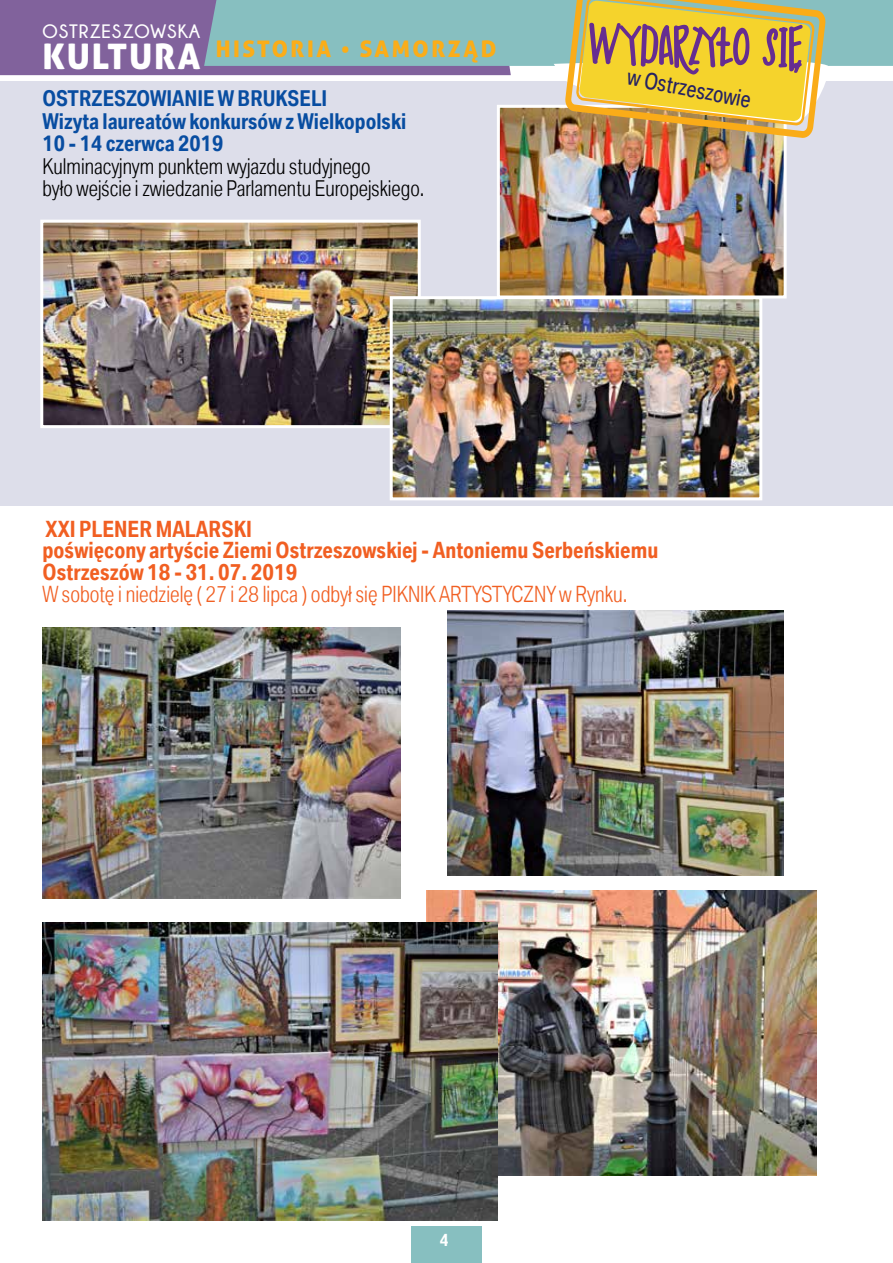
<style>
.page{position:relative;width:893px;height:1263px;background:#fff}
.page>*{position:absolute;margin:0;border:0;box-sizing:border-box;transform-origin:0 0}
.t1{font:22.8px "Aller Display";letter-spacing:.11em;color:#fbad18}
.t2{font:condensed 22.05px "BMW Type";color:#262262}
.t3{font:300 condensed 21.6px/21.6px "BMW Type";color:#f15f22}
.t4{font:300 condensed 21.6px "BMW Type";color:#f15f22}
.t5{font:300 condensed 21px/22.5px "BMW Type";color:#000}
.t6{font:300 condensed 21px/22.5px "BMW Type";color:#084da1}
.t7{font:700 19.35px "Champagne&Limousines";letter-spacing:.045em;color:#fff}
.t8{font:300 condensed 16.5px "BMW Type";color:#fff}
.s1{font-size:35.25px;color:#fff}
.s2{font-family:"Bienvenue"}
</style>
<div class="page">
<div style="left:0;top:0;width:511px;height:75px;background:#81629c"></div>
<div style="left:204px;top:0;width:689px;height:66px;background:#87bfc0"></div>
<div style="left:0;top:81px;width:893px;height:425px;background:#dddeea"></div>
<img style="left:501px;top:109px;width:282px;height:185px">
<div style="left:497px;top:105px;width:290px;height:193px;border:3px solid #fff"></div>
<img style="left:44px;top:224px;width:373px;height:200px">
<div style="left:40px;top:220px;width:381px;height:208px;border:3px solid #fff"></div>
<img style="left:394px;top:300px;width:364px;height:196px">
<div style="left:390px;top:296px;width:372px;height:204px;border:3px solid #fff"></div>
<img style="left:427px;top:890px;width:389px;height:285px">
<img style="left:448px;top:611px;width:336px;height:265px">
<img style="left:43px;top:923px;width:454px;height:297px">
<img style="left:43px;top:628px;width:358px;height:270px">
<img style="left:554px;top:0;width:275px;height:147px">
<div style="left:411px;top:1226px;width:71px;height:37px;background:#87bfc0"></div>
<p class="t7" style="left:43px;top:21px;width:159px">OSTRZESZOWSKA</p>
<p class="t1" style="left:43px;top:35px;width:455px"><span class="s1">KULTURA</span> HISTORIA <span class="s2">•</span> SAMORZĄD</p>
<p class="t6" style="left:43px;top:87px;width:365px">Ostrzeszowianie w Brukseli<br>Wizyta laureatów konkursów z Wielkopolski<br>10 - 14 czerwca 2019</p>
<p class="t5" style="left:43px;top:154px;width:383px">Kulminacyjnym punktem wyjazdu studyjnego<br>było wejście i zwiedzanie Parlamentu Europejskiego.</p>
<p class="t2" style="left:631px;top:62px;width:127px;rotate:11deg">w Ostrzeszowie</p>
<p class="t3" style="left:43px;top:517px;width:617px">XXI Plener Malarski<br>poświęcony artyście Ziemi Ostrzeszowskiej - Antoniemu Serbeńskiemu<br>Ostrzeszów 18 - 31. 07. 2019</p>
<p class="t4" style="left:43px;top:579px;width:586px">W sobotę i niedzielę ( 27 i 28 lipca ) odbył się PIKNI K ARTYSTYCZNY w Rynku.</p>
<p class="t8" style="left:440px;top:1229px;width:10px">4</p>
</div>
